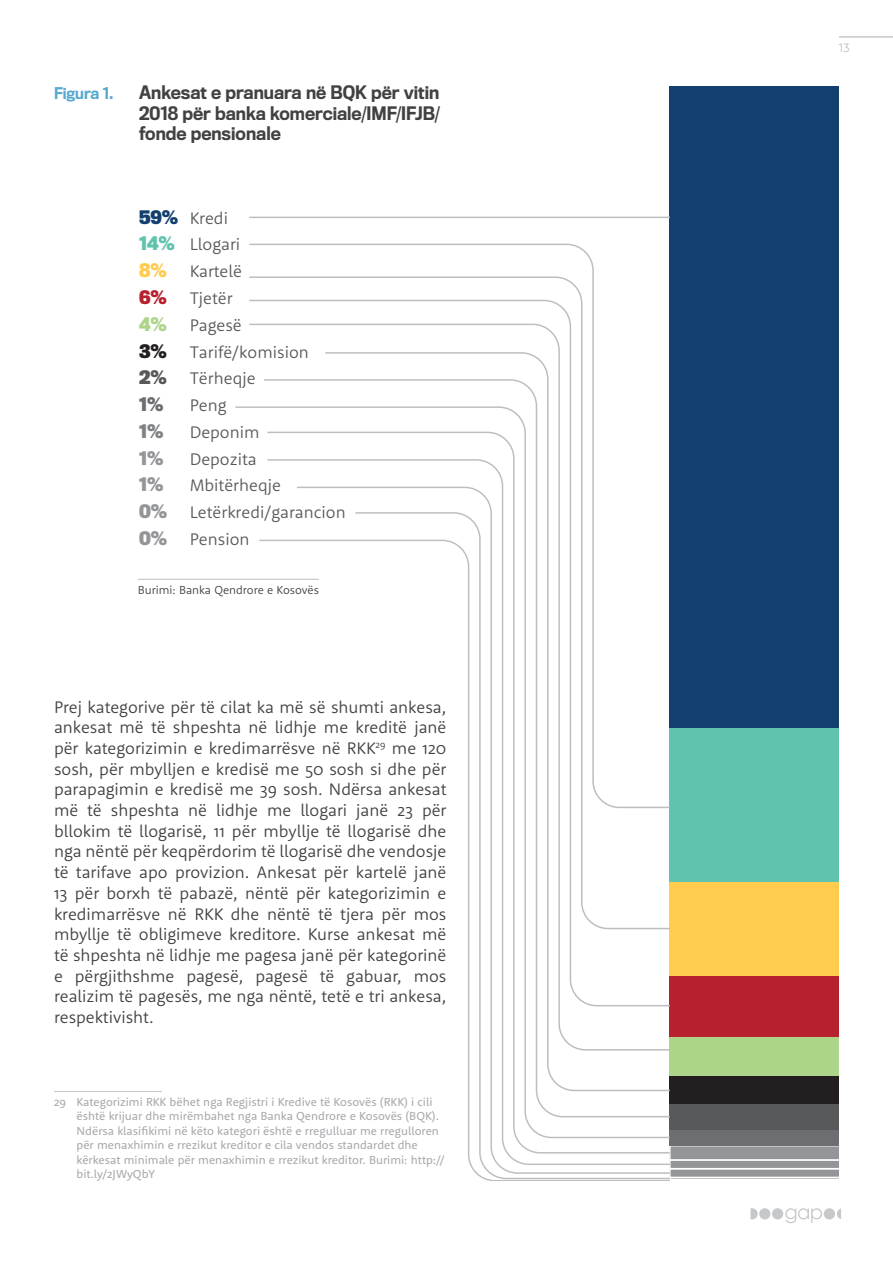
<style>
.page{position:relative;width:893px;height:1263px;background:#fff}
.page>*{position:absolute;margin:0;border:0;box-sizing:border-box;transform-origin:0 0}
.t1{font:300 17.25px/20.7px "Rooney Sans";color:#414042;text-align:justify}
.t2{font:300 17.25px/26.7px "Rooney Sans";color:#58595b}
.t3{font:500 17.25px/20.7px "Titling Gothic FB Narrow";color:#414042;text-align:justify}
.t4{font:700 17.25px/26.7px "Titling Gothic FB Narrow";color:#939598}
.t5{font:700 17.25px "Titling Gothic FB Narrow";color:#60c3ad}
.t6{font:700 17.25px "Titling Gothic FB Narrow";color:#ffcc4e}
.t7{font:700 17.25px "Titling Gothic FB Narrow";color:#b7202e}
.t8{font:700 17.25px "Titling Gothic FB Narrow";color:#acd58a}
.t9{font:700 17.25px "Titling Gothic FB Narrow";color:#231f20}
.t10{font:700 17.25px "Titling Gothic FB Narrow";color:#58595b}
.t11{font:700 17.25px "Titling Gothic FB Narrow";color:#6d6e71}
.t12{font:700 17.25px "Titling Gothic FB Narrow";color:#808285}
.t13{font:500 15px "Titling Gothic FB Narrow";letter-spacing:-.005em;color:#57a9cf}
.t14{font:12px/14.4px "Rooney Sans";color:#a7a9ac}
.t15{font:300 12px "Rooney Sans";color:#414042}
.t16{font:12px "Gilroy";color:#bcbec0}
.s1{font-family:"Titling Gothic FB Narrow";font-weight:700;color:#123f6d}
</style>
<div class="page">
<hr style="left:839px;top:36px;width:54px;height:2px;background:#c7c8ca">
<div style="left:772px;top:1208px;width:11px;height:11px;background:#c7c8ca;border-radius:50%"></div>
<div style="left:759px;top:1208px;width:11px;height:11px;background:#c7c8ca;border-radius:50%"></div>
<div style="left:824px;top:1208px;width:11px;height:11px;background:#c7c8ca;border-radius:50%"></div>
<svg style="left:785px;top:1208px;width:37px;height:15px"></svg>
<svg style="left:750px;top:1208px;width:8px;height:11px"></svg>
<svg style="left:837px;top:1208px;width:4px;height:11px"></svg>
<svg style="left:671px;top:1146px;width:168px;height:33px;background:#a5a7a9"></svg>
<div style="left:670px;top:1129px;width:169px;height:17px;background:#6d6e71"></div>
<div style="left:670px;top:1104px;width:169px;height:25px;background:#58595b"></div>
<div style="left:670px;top:1076px;width:169px;height:28px;background:#231f20"></div>
<div style="left:670px;top:1036px;width:169px;height:40px;background:#acd58a"></div>
<div style="left:670px;top:975px;width:169px;height:61px;background:#b7202e"></div>
<div style="left:670px;top:882px;width:169px;height:93px;background:#ffcc4e"></div>
<div style="left:670px;top:728px;width:169px;height:154px;background:#60c3ad"></div>
<div style="left:670px;top:87px;width:169px;height:641px;background:#123f6d"></div>
<hr style="left:249px;top:217px;width:421px;height:1px;background:#bcbec0">
<svg style="left:355px;top:511px;width:315px;height:28px"></svg>
<svg style="left:258px;top:539px;width:413px;height:641px"></svg>
<hr style="left:54px;top:1091px;width:108px;height:1px;background:#c7c8ca">
<hr style="left:138px;top:579px;width:181px;height:1px;background:#bcbec0">
<p class="t13" style="left:54px;top:84px;width:61px">Figura 1.</p>
<p class="t3" style="left:139px;top:82px;width:302px">Ankesat e pranuara në BQK për vitin 2018 për banka komerciale/IMF/IFJB/ fonde pensionale</p>
<p class="t2" style="left:139px;top:204px;width:90px"><span class="s1">59%</span> Kredi</p>
<p class="t5" style="left:139px;top:233px;width:37px">14%</p>
<p class="t6" style="left:139px;top:260px;width:29px">8%</p>
<p class="t7" style="left:139px;top:287px;width:29px">6%</p>
<p class="t8" style="left:139px;top:313px;width:29px">4%</p>
<p class="t9" style="left:139px;top:340px;width:29px">3%</p>
<p class="t10" style="left:139px;top:367px;width:29px">2%</p>
<p class="t11" style="left:139px;top:394px;width:26px">1%</p>
<p class="t12" style="left:139px;top:420px;width:26px">1%</p>
<p class="t4" style="left:139px;top:444px;width:30px">1%<br>1%<br>0%<br>0%</p>
<p class="t2" style="left:190px;top:231px;width:54px">Llogari<br>Kartelë</p>
<p class="t2" style="left:190px;top:284px;width:45px">Tjetër</p>
<p class="t2" style="left:190px;top:338px;width:158px">Tarifë/komision<br>Tërheqje<br>Peng<br>Deponim<br>Depozita<br>Mbitërheqje<br>Letërkredi/garancion<br>Pension</p>
<p class="t2" style="left:190px;top:311px;width:54px">Pagesë</p>
<p class="t15" style="left:138px;top:582px;width:183px">Burimi: Banka Qendrore e Kosovës</p>
<p class="t1" style="left:54px;top:696px;width:394px">Prej kategorive për të cilat ka më së shumti ankesa, ankesat më të shpeshta në lidhje me kreditë janë për kategorizimin e kredimarrësve në RKK<sup>29</sup> me 120 sosh, për mbylljen e kredisë me 50 sosh si dhe për parapagimin e kredisë me 39 sosh. Ndërsa ankesat më të shpeshta në lidhje me llogari janë 23 për bllokim të llogarisë, 11 për mbyllje të llogarisë dhe nga nëntë për keqpërdorim të llogarisë dhe vendosje të tarifave apo provizion. Ankesat për kartelë janë 13 për borxh të pabazë, nëntë për kategorizimin e kredimarrësve në RKK dhe nëntë të tjera për mos mbyllje të obligimeve kreditore. Kurse ankesat më të shpeshta në lidhje me pagesa janë për kategorinë e përgjithshme pagesë, pagesë të gabuar, mos realizim të pagesës, me nga nëntë, tetë e tri ankesa, respektivisht.</p>
<p class="t14" style="left:76px;top:1094px;width:370px;text-indent:-22px">29 Kategorizimi RKK bëhet nga Regjistri i Kredive të Kosovës (RKK) i cili është krijuar dhe mirëmbahet nga Banka Qendrore e Kosovës (BQK).<br>Ndërsa klasifikimi në këto kategori është e rregulluar me rregulloren për menaxhimin e rrezikut kreditor e cila vendos standardet dhe kërkesat minimale për menaxhimin e rrezikut kreditor. Burimi: http:// bit.ly/2JWyQbY</p>
<p class="t16" style="left:839px;top:40px;width:12px">13</p>
</div>
